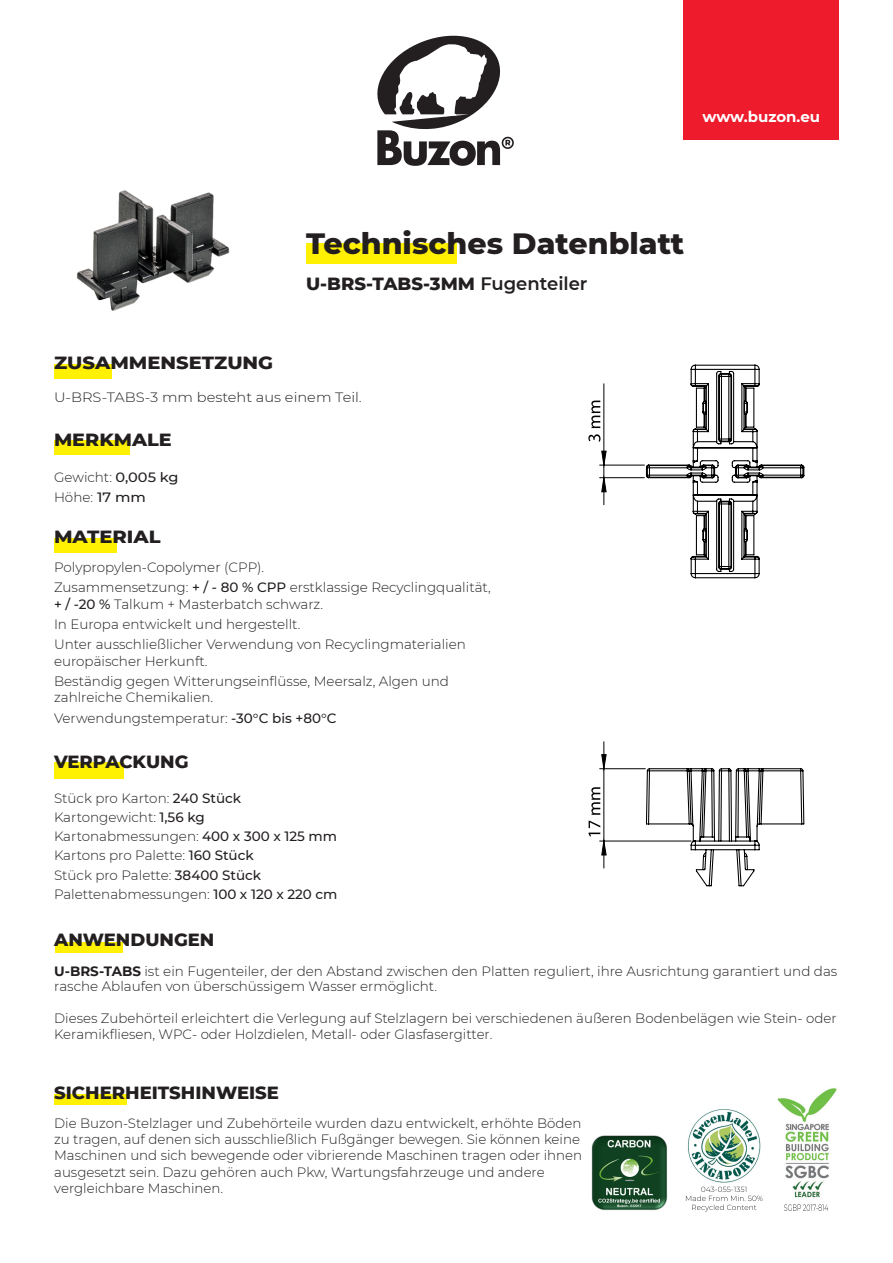
<style>
.page{position:relative;width:893px;height:1263px;background:#fff}
.page>*{position:absolute;margin:0;border:0;box-sizing:border-box;transform-origin:0 0}
.t1{font:800 30px "Montserrat";color:#231f20}
.SPA_2{font:800 18px "Montserrat";color:#231f20}
.SPA_2-2{font:800 18px "Montserrat";color:#231f20;scale:1.08 1}
.SPA_2-3{font:800 18px "Montserrat";color:#231f20;scale:1.06 1}
.t2{font:700 15px "Montserrat";color:#fff}
.t3{font:300 13.5px/16.2px "Montserrat";color:#231f20}
.t4{font:300 13.5px "Montserrat";color:#231f20;scale:1.08 1}
.s1{font-weight:600}
.s2{font-weight:500}
.s3{font-weight:700}
</style>
<div class="page">
<img style="left:77px;top:190px;width:153px;height:121px">
<svg style="left:377px;top:35px;width:137px;height:131px"></svg>
<div style="left:684px;top:0;width:155px;height:140px;background:#ee1b2d"></div>
<div style="left:54px;top:762px;width:69px;height:17px;background:#fff101"></div>
<div style="left:54px;top:365px;width:58px;height:14px;background:#fff101"></div>
<div style="left:54px;top:538px;width:62px;height:14px;background:#fff101"></div>
<div style="left:54px;top:441px;width:75px;height:14px;background:#fff101"></div>
<div style="left:306px;top:243px;width:150px;height:21px;background:#fff101"></div>
<div style="left:55px;top:942px;width:68px;height:11px;background:#fff101"></div>
<div style="left:54px;top:1095px;width:73px;height:10px;background:#fff101"></div>
<img style="left:591px;top:1135px;width:76px;height:76px">
<img style="left:777px;top:1088px;width:60px;height:110px">
<img style="left:688px;top:1109px;width:73px;height:74px">
<svg style="left:784px;top:1204px;width:44px;height:7px"></svg>
<svg style="left:686px;top:1187px;width:77px;height:24px"></svg>
<svg style="left:588px;top:434px;width:12px;height:8px"></svg>
<svg style="left:591px;top:401px;width:9px;height:27px"></svg>
<hr style="left:600px;top:768px;width:45px;height:1px;background:#000">
<hr style="left:600px;top:841px;width:91px;height:1px;background:#000">
<hr style="left:603px;top:384px;width:1px;height:81px;background:#000">
<hr style="left:600px;top:465px;width:44px;height:1px;background:#000">
<hr style="left:600px;top:477px;width:44px;height:1px;background:#000">
<svg style="left:589px;top:450px;width:18px;height:418px"></svg>
<svg style="left:645px;top:364px;width:160px;height:523px"></svg>
<p class="t2" style="left:702px;top:105px;width:119px">www.buzon.eu</p>
<p class="t1" style="left:306px;top:222px;width:380px">Technisches Datenblatt</p>
<p class="SPA_2" style="left:306px;top:271px;width:283px">U-BRS-TABS-3MM <span class="s1">Fugenteiler</span></p>
<p class="SPA_2-2" style="left:54px;top:350px;width:205px">ZUSAMMENSETZUNG</p>
<p class="t4" style="left:54px;top:388px;width:287px">U-BRS-TABS-3 mm besteht aus einem Teil.</p>
<p class="SPA_2-3" style="left:54px;top:427px;width:113px">MERKMALE</p>
<p class="t3" style="left:54px;top:468px;width:126px">Gewicht: <span class="s2">0,005 kg</span></p>
<p class="t3" style="left:54px;top:489px;width:93px">Höhe: <span class="s2">17 mm</span></p>
<p class="SPA_2-2" style="left:54px;top:523px;width:100px">MATERIAL</p>
<p class="t3" style="left:54px;top:558px;width:212px">Polypropylen-Copolymer (CPP).</p>
<p class="t3" style="left:54px;top:579px;width:438px">Zusammensetzung: <span class="s2">+ / - 80 % CPP</span> erstklassige Recyclingqualität, <span class="s2">+ / -20 %</span> Talkum + Masterbatch schwarz.</p>
<p class="t3" style="left:54px;top:616px;width:248px">In Europa entwickelt und hergestellt.</p>
<p class="t3" style="left:54px;top:636px;width:413px">Unter ausschließlicher Verwendung von Recyclingmaterialien europäischer Herkunft.</p>
<p class="t3" style="left:54px;top:673px;width:396px">Beständig gegen Witterungseinflüsse, Meersalz, Algen und zahlreiche Chemikalien.</p>
<p class="t3" style="left:54px;top:709px;width:284px">Verwendungstemperatur: <span class="s2">-30°C bis +80°C</span></p>
<p class="SPA_2" style="left:54px;top:749px;width:136px">VERPACKUNG</p>
<p class="t3" style="left:54px;top:789px;width:189px">Stück pro Karton: <span class="s2">240 Stück</span></p>
<p class="t3" style="left:54px;top:808px;width:152px">Kartongewicht: <span class="s2">1,56 kg</span></p>
<p class="t3" style="left:54px;top:828px;width:285px">Kartonabmessungen: <span class="s2">400 x 300 x 125 mm</span></p>
<p class="t3" style="left:54px;top:847px;width:201px">Kartons pro Palette: <span class="s2">160 Stück</span></p>
<p class="t3" style="left:54px;top:866px;width:209px">Stück pro Palette: <span class="s2">38400 Stück</span></p>
<p class="t3" style="left:54px;top:885px;width:285px">Palettenabmessungen: <span class="s2">100 x 120 x 220 cm</span></p>
<p class="SPA_2" style="left:54px;top:927px;width:162px">ANWENDUNGEN</p>
<p class="t3" style="left:54px;top:964px;width:785px;line-height:15px"><span class="s3">U-BRS-TABS</span> ist ein Fugenteiler, der den Abstand zwischen den Platten reguliert, ihre Ausrichtung garantiert und das rasche Ablaufen von überschüssigem Wasser ermöglicht.</p>
<p class="t3" style="left:54px;top:1009px;width:784px">Dieses Zubehörteil erleichtert die Verlegung auf Stelzlagern bei verschiedenen äußeren Bodenbelägen wie Stein- oder<br>Keramikfliesen, WPC- oder Holzdielen, Metall- oder Glasfasergitter.</p>
<p class="SPA_2" style="left:54px;top:1079px;width:226px">SICHERHEITSHINWEISE</p>
<p class="t3" style="left:54px;top:1115px;width:529px">Die Buzon-Stelzlager und Zubehörteile wurden dazu entwickelt, erhöhte Böden zu tragen, auf denen sich ausschließlich Fußgänger bewegen. Sie können keine Maschinen und sich bewegende oder vibrierende Maschinen tragen oder ihnen ausgesetzt sein. Dazu gehören auch Pkw, Wartungsfahrzeuge und andere vergleichbare Maschinen.</p>
</div>
